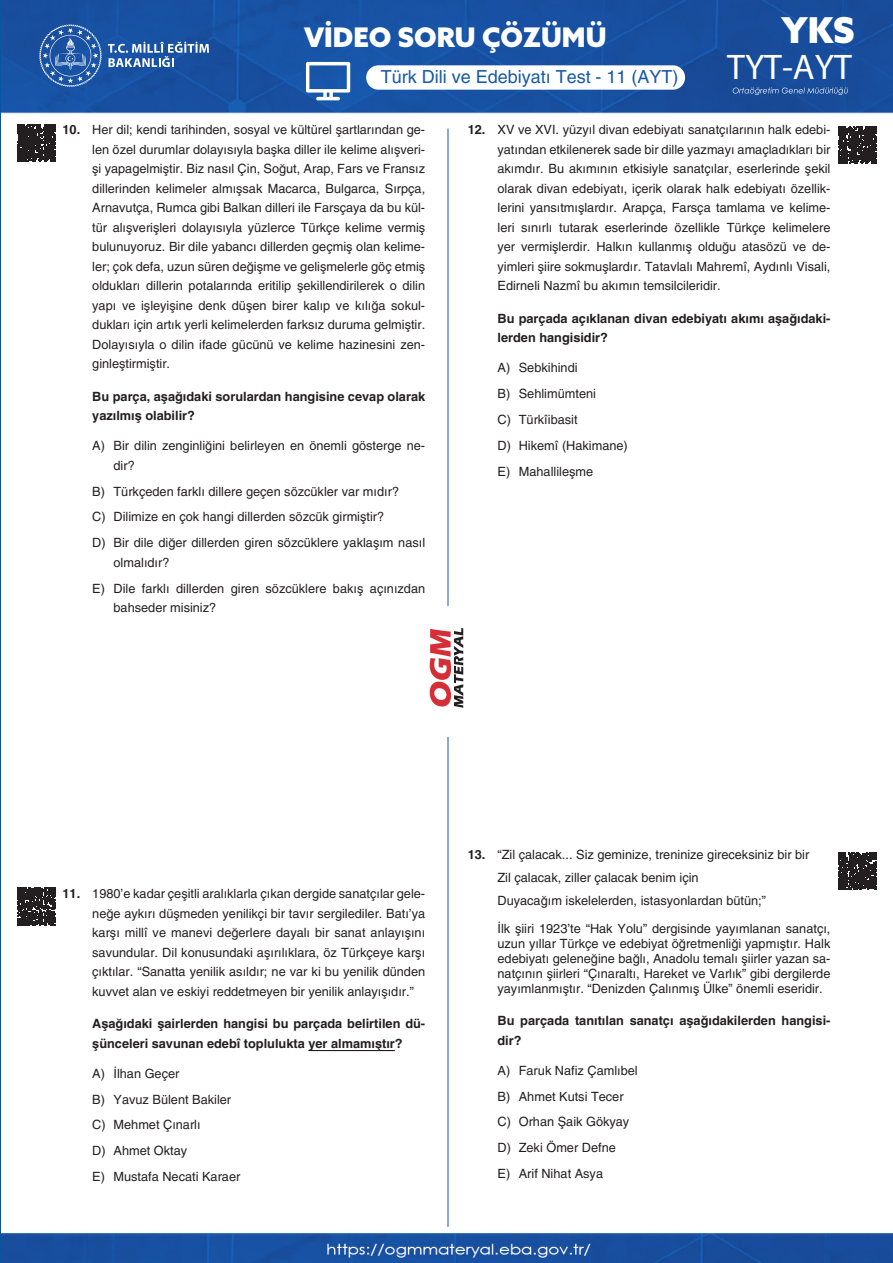
<style>
.page{position:relative;width:893px;height:1263px;background:#fff}
.page>*{position:absolute;margin:0;border:0;box-sizing:border-box;transform-origin:0 0}
.t1{font:35.7px "Myriad Pro";color:#fff}
.t2{font:900 35.7px "Azo Sans";color:#fff}
.t3{font:900 27px "Azo Sans";color:#fff}
.t4{font:18px "Helveticasinav";color:#185aa5}
.SORU__Y{font:12.75px/19.5px "Helveticasinav";color:#231f20;text-align:justify}
.SORU__Y-2{font:700 12.75px/19.5px "Helveticasinav";color:#231f20}
.CEVAP_5_Lİ__Y{font:12.75px "Helveticasinav";color:#231f20}
.s1{font-weight:700}
</style>
<div class="page">
<img style="left:2px;top:0;width:891px;height:1263px">
<hr style="left:448px;top:129px;width:1px;height:477px;background:#1358a3">
<hr style="left:448px;top:737px;width:1px;height:490px;background:#1358a3">
<svg style="left:39px;top:24px;width:63px;height:63px;background:#3a6bb0"></svg>
<svg style="left:108px;top:42px;width:101px;height:25px;background:#5781bb"></svg>
<svg style="left:430px;top:627px;width:33px;height:81px"></svg>
<div style="left:366px;top:65px;width:319px;height:25px;background:#fff;border-radius:12px"></div>
<svg style="left:306px;top:62px;width:44px;height:38px"></svg>
<svg style="left:733px;top:87px;width:115px;height:8px"></svg>
<hr style="left:308px;top:1050px;width:87px;height:1px;background:#231f20">
<svg style="left:17px;top:124px;width:38px;height:38px"></svg>
<svg style="left:17px;top:887px;width:38px;height:38px"></svg>
<svg style="left:839px;top:126px;width:38px;height:38px"></svg>
<svg style="left:839px;top:852px;width:38px;height:38px"></svg>
<h2 class="t3" style="left:304px;top:19px;width:304px">VİDEO SORU ÇÖZÜMÜ</h2>
<h3 class="t4" style="left:381px;top:67px;width:299px">Türk Dili ve Edebiyatı Test - 11 (AYT)</h3>
<h1 class="t2" style="left:781px;top:6px;width:75px">YKS</h1>
<h1 class="t1" style="left:727px;top:45px;width:126px">TYT-AYT</h1>
<p class="SORU__Y" style="left:92px;top:120px;width:334px;text-indent:-30px"><span class="s1">10.</span> Her dil; kendi tarihinden, sosyal ve kültürel şartlarından ge&shy;len özel durumlar dolayısıyla başka diller ile kelime alışveri&shy;şi yapagelmiştir. Biz nasıl Çin, Soğut, Arap, Fars ve Fransız dillerinden kelimeler almışsak Macarca, Bulgarca, Sırpça, Arnavutça, Rumca gibi Balkan dilleri ile Farsçaya da bu kül&shy;tür alışverişleri dolayısıyla yüzlerce Türkçe kelime vermiş bulunuyoruz. Bir dile yabancı dillerden geçmiş olan kelime&shy;ler; çok defa, uzun süren değişme ve gelişmelerle göç etmiş oldukları dillerin potalarında eritilip şekillendirilerek o dilin yapı ve işleyişine denk düşen birer kalıp ve kılığa sokul&shy;dukları için artık yerli kelimelerden farksız duruma gelmiştir.<br>Dolayısıyla o dilin ifade gücünü ve kelime hazinesini zen&shy;ginleştirmiştir.</p>
<p class="SORU__Y-2" style="left:92px;top:386px;width:334px">Bu parça, aşağıdaki sorulardan hangisine cevap olarak yazılmış olabilir?</p>
<p class="SORU__Y" style="left:114px;top:436px;width:313px;text-indent:-21px">A) Bir dilin zenginliğini belirleyen en önemli gösterge ne&shy;dir?</p>
<p class="SORU__Y" style="left:92px;top:481px;width:308px">B) Türkçeden farklı dillere geçen sözcükler var mıdır?</p>
<p class="SORU__Y" style="left:92px;top:507px;width:293px">C) Dilimize en çok hangi dillerden sözcük girmiştir?</p>
<p class="SORU__Y" style="left:114px;top:533px;width:313px;text-indent:-21px">D) Bir dile diğer dillerden giren sözcüklere yaklaşım nasıl olmalıdır?</p>
<p class="SORU__Y" style="left:114px;top:578px;width:313px;text-indent:-21px">E) Dile farklı dillerden giren sözcüklere bakış açınızdan bahseder misiniz?</p>
<p class="SORU__Y" style="left:497px;top:120px;width:334px;text-indent:-30px"><span class="s1">12.</span> XV ve XVI. yüzyıl divan edebiyatı sanatçılarının halk edebi&shy;yatından etkilenerek sade bir dille yazmayı amaçladıkları bir akımdır. Bu akımının etkisiyle sanatçılar, eserlerinde şekil olarak divan edebiyatı, içerik olarak halk edebiyatı özellik&shy;lerini yansıtmışlardır. Arapça, Farsça tamlama ve kelime&shy;leri sınırlı tutarak eserlerinde özellikle Türkçe kelimelere yer vermişlerdir. Halkın kullanmış olduğu atasözü ve de&shy;yimleri şiire sokmuşlardır. Tatavlalı Mahremî, Aydınlı Visali, Edirneli Nazmî bu akımın temsilcileridir.</p>
<p class="SORU__Y-2" style="left:497px;top:308px;width:334px">Bu parçada açıklanan divan edebiyatı akımı aşağıdaki&shy;lerden hangisidir?</p>
<p class="SORU__Y" style="left:497px;top:358px;width:82px">A) Sebkihindi</p>
<p class="SORU__Y" style="left:497px;top:384px;width:100px">B) Sehlimümteni</p>
<p class="SORU__Y" style="left:497px;top:410px;width:82px">C) Türkîibasit</p>
<p class="SORU__Y" style="left:497px;top:436px;width:132px">D) Hikemî (Hakimane)</p>
<p class="SORU__Y" style="left:497px;top:461px;width:97px">E) Mahallileşme</p>
<p class="SORU__Y" style="left:92px;top:884px;width:334px;text-indent:-30px"><span class="s1">11.</span> 1980’e kadar çeşitli aralıklarla çıkan dergide sanatçılar gele&shy;neğe aykırı düşmeden yenilikçi bir tavır sergilediler. Batı’ya karşı millî ve manevi değerlere dayalı bir sanat anlayışını savundular. Dil konusundaki aşırılıklara, öz Türkçeye karşı çıktılar. “Sanatta yenilik asıldır; ne var ki bu yenilik dünden kuvvet alan ve eskiyi reddetmeyen bir yenilik anlayışıdır.”</p>
<p class="SORU__Y-2" style="left:92px;top:1014px;width:334px">Aşağıdaki şairlerden hangisi bu parçada belirtilen dü&shy;şünceleri savunan edebî toplulukta yer almamıştır?</p>
<p class="CEVAP_5_Lİ__Y" style="left:92px;top:1066px;width:89px">A) İlhan Geçer</p>
<p class="CEVAP_5_Lİ__Y" style="left:92px;top:1092px;width:140px">B) Yavuz Bülent Bakiler</p>
<p class="CEVAP_5_Lİ__Y" style="left:92px;top:1117px;width:110px">C) Mehmet Çınarlı</p>
<p class="CEVAP_5_Lİ__Y" style="left:92px;top:1143px;width:96px">D) Ahmet Oktay</p>
<p class="CEVAP_5_Lİ__Y" style="left:92px;top:1169px;width:150px">E) Mustafa Necati Karaer</p>
<p class="SORU__Y" style="left:468px;top:844px;width:343px"><span class="s1">13.</span> “Zil çalacak... Siz geminize, treninize gireceksiniz bir bir</p>
<p class="SORU__Y" style="left:497px;top:868px;width:203px">Zil çalacak, ziller çalacak benim için</p>
<p class="SORU__Y" style="left:497px;top:891px;width:270px">Duyacağım iskelelerden, istasyonlardan bütün;”</p>
<p class="SORU__Y" style="left:497px;top:921px;width:334px;line-height:15px">İlk şiiri 1923’te “Hak Yolu” dergisinde yayımlanan sanatçı, uzun yıllar Türkçe ve edebiyat öğretmenliği yapmıştır. Halk edebiyatı geleneğine bağlı, Anadolu temalı şiirler yazan sa&shy;natçının şiirleri “Çınaraltı, Hareket ve Varlık” gibi dergilerde yayımlanmıştır. “Denizden Çalınmış Ülke” önemli eseridir.</p>
<p class="SORU__Y-2" style="left:497px;top:1011px;width:334px">Bu parçada tanıtılan sanatçı aşağıdakilerden hangisi&shy;dir?</p>
<p class="CEVAP_5_Lİ__Y" style="left:497px;top:1063px;width:142px">A) Faruk Nafiz Çamlıbel</p>
<p class="CEVAP_5_Lİ__Y" style="left:497px;top:1089px;width:128px">B) Ahmet Kutsi Tecer</p>
<p class="CEVAP_5_Lİ__Y" style="left:497px;top:1114px;width:133px">C) Orhan Şaik Gökyay</p>
<p class="CEVAP_5_Lİ__Y" style="left:497px;top:1140px;width:120px">D) Zeki Ömer Defne</p>
<p class="CEVAP_5_Lİ__Y" style="left:497px;top:1166px;width:107px">E) Arif Nihat Asya</p>
</div>
